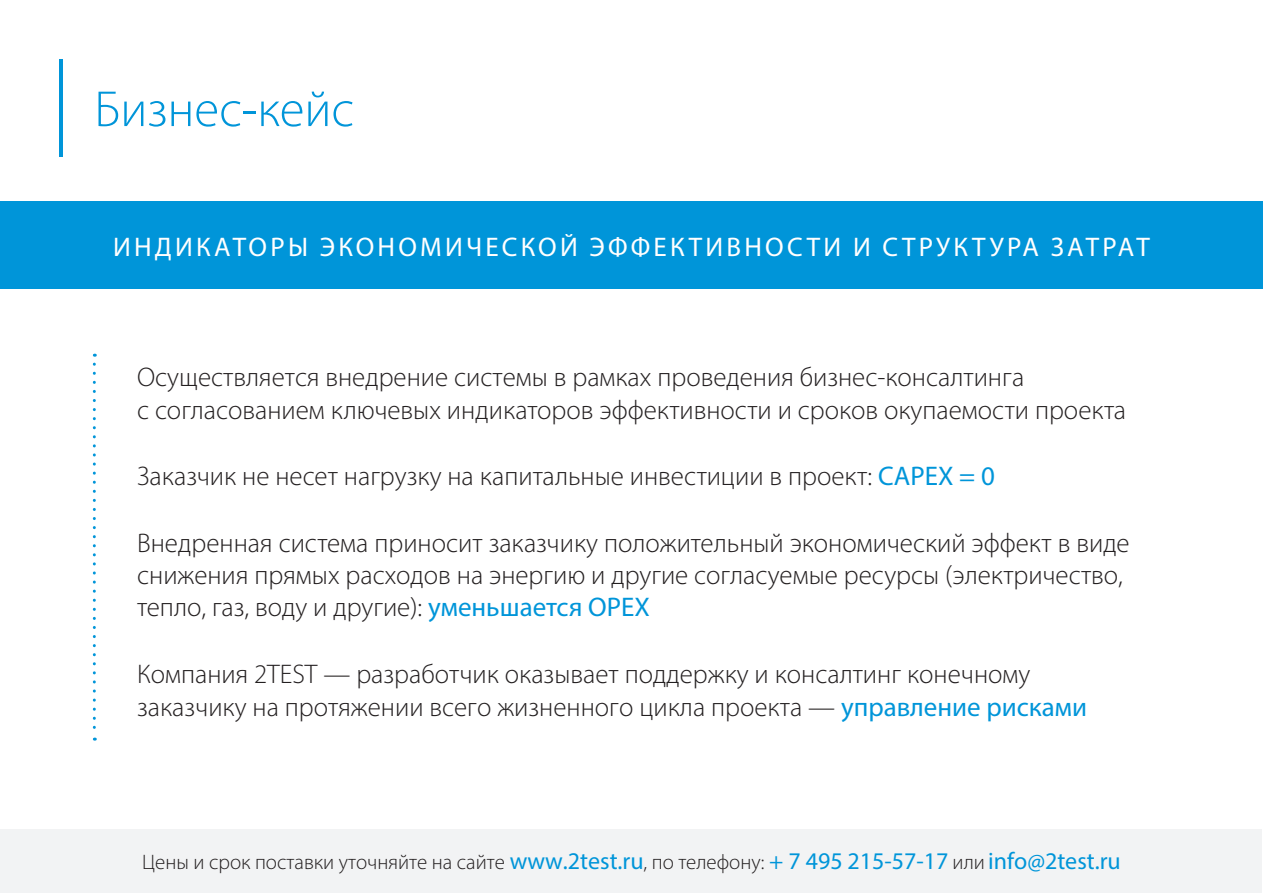
<style>
.page{position:relative;width:1263px;height:893px;background:#fff}
.page>*{position:absolute;margin:0;border:0;box-sizing:border-box;transform-origin:0 0}
.t1{font:300 51px "Myriad Pro";color:#0095d9}
.t2{font:300 27px/32.4px "Myriad Pro";color:#231f20}
.t3{font:27px "Myriad Pro";letter-spacing:.12em;color:#fff}
.t4{font:300 21px "Myriad Pro";color:#231f20}
.s1{font-weight:400;color:#0095d9}
.s2{font-weight:400;font-size:24px;color:#0095d9}
</style>
<div class="page">
<div style="left:0;top:201px;width:1263px;height:88px;background:#0095d9"></div>
<svg style="left:93px;top:364px;width:3px;height:377px"></svg>
<hr style="left:60px;top:60px;width:3px;height:97px;background:#0095d9">
<div style="left:0;top:829px;width:1261px;height:64px;background:#f2f3f4"></div>
<h1 class="t1" style="left:94px;top:78px;width:261px">Бизнес-кейс</h1>
<p class="t3" style="left:113px;top:230px;width:1038px">ИНДИКАТОРЫ ЭКОНОМИЧЕСКОЙ ЭФФЕКТИВНОСТИ И СТРУКТУРА ЗАТРАТ</p>
<p class="t2" style="left:137px;top:361px;width:990px">Осуществляется внедрение системы в рамках проведения бизнес-консалтинга<br>с согласованием ключевых индикаторов эффективности и сроков окупаемости проекта</p>
<p class="t2" style="left:137px;top:460px;width:859px">Заказчик не несет нагрузку на капитальные инвестиции в проект: <span class="s1">CAPEX = 0</span></p>
<p class="t2" style="left:137px;top:526px;width:994px">Внедренная система приносит заказчику положительный экономический эффект в виде снижения прямых расходов на энергию и другие согласуемые ресурсы (электричество, тепло, газ, воду и другие): <span class="s1">уменьшается OPEX</span></p>
<p class="t2" style="left:137px;top:657px;width:951px;line-height:33.6px">Компания 2TEST — разработчик оказывает поддержку и консалтинг конечному заказчику на протяжении всего жизненного цикла проекта — <span class="s1">управление рисками</span></p>
<p class="t4" style="left:142px;top:849px;width:980px">Цены и срок поставки уточняйте на сайте <span class="s2">www.2test.ru</span>, по телефону: <span class="s2">+ 7 495 215-57-17</span> или <span class="s2">info@2test.ru</span></p>
</div>
